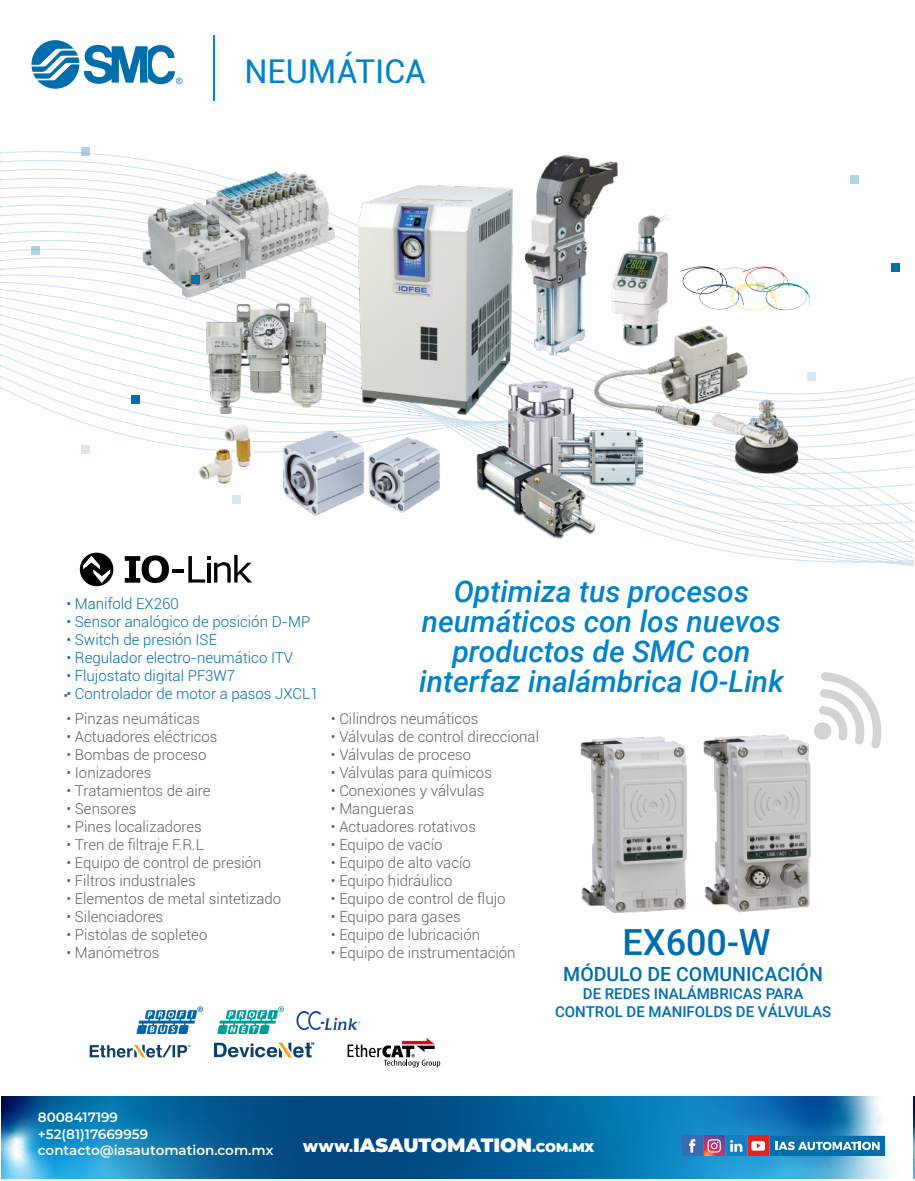
<style>
.page{position:relative;width:915px;height:1181px;background:#fff}
.page>*{position:absolute;margin:0;border:0;box-sizing:border-box;transform-origin:0 0}
.t1{font:500 36px "Roboto";color:#006dae}
.t2{font:32.85px "Roboto";color:#0083ca}
.t3{font:italic 500 30px/30px "Roboto";color:#0083ca;text-align:center}
.t4{font:500 19.5px "Roboto";color:#006dae}
.t5{font:900 19.35px "Montserrat";color:#fff}
.t6{font:300 15px "Roboto";color:#606060}
.t7{font:300 15px "Roboto";color:#006dae}
.t8{font:500 15px/18px "Roboto";color:#006dae;text-align:center}
.t9{font:600 13.5px/16.5px "Montserrat";color:#fff}
.s1{font-size:12.9px}
</style>
<div class="page">
<svg style="left:657px;top:528px;width:255px;height:24px"></svg>
<svg style="left:0;top:151px;width:912px;height:374px"></svg>
<svg style="left:136px;top:1006px;width:67px;height:28px"></svg>
<svg style="left:217px;top:1006px;width:67px;height:28px"></svg>
<svg style="left:296px;top:1011px;width:64px;height:19px"></svg>
<svg style="left:347px;top:1038px;width:93px;height:30px"></svg>
<svg style="left:90px;top:1045px;width:100px;height:13px"></svg>
<svg style="left:214px;top:1043px;width:100px;height:15px"></svg>
<svg style="left:31px;top:40px;width:151px;height:49px"></svg>
<hr style="left:213px;top:35px;width:1px;height:65px;background:#0083ca">
<svg style="left:819px;top:672px;width:63px;height:77px"></svg>
<img style="left:580px;top:736px;width:105px;height:178px">
<img style="left:685px;top:719px;width:155px;height:194px">
<img style="left:135px;top:158px;width:204px;height:148px">
<img style="left:619px;top:211px;width:61px;height:109px">
<img style="left:584px;top:320px;width:176px;height:118px">
<img style="left:199px;top:422px;width:56px;height:65px">
<img style="left:680px;top:266px;width:24px;height:22px">
<img style="left:523px;top:153px;width:96px;height:203px">
<img style="left:271px;top:421px;width:176px;height:99px">
<img style="left:462px;top:370px;width:195px;height:169px">
<img style="left:706px;top:390px;width:94px;height:96px">
<img style="left:199px;top:295px;width:134px;height:125px">
<svg style="left:125px;top:555px;width:44px;height:28px"></svg>
<hr style="left:172px;top:569px;width:11px;height:4px;background:#000">
<svg style="left:188px;top:555px;width:64px;height:28px"></svg>
<svg style="left:80px;top:553px;width:33px;height:33px"></svg>
<svg style="left:1px;top:1097px;width:890px;height:82px;background:#1470a7"></svg>
<div style="left:769px;top:1136px;width:115px;height:20px;background:#006ea8"></div>
<div style="left:747px;top:1136px;width:21px;height:20px;background:#e32320"></div>
<div style="left:682px;top:1136px;width:20px;height:20px;background:#386db2"></div>
<svg style="left:751px;top:1141px;width:13px;height:10px"></svg>
<svg style="left:689px;top:1139px;width:6px;height:14px"></svg>
<div style="left:725px;top:1136px;width:21px;height:20px;background:#1280c2"></div>
<svg style="left:730px;top:1140px;width:12px;height:12px"></svg>
<svg style="left:704px;top:1136px;width:20px;height:20px"></svg>
<svg style="left:707px;top:1139px;width:13px;height:13px"></svg>
<svg style="left:775px;top:1142px;width:104px;height:8px"></svg>
<svg style="left:913px;top:1096px;width:1px;height:83px"></svg>
<img style="left:359px;top:186px;width:153px;height:228px">
<div style="left:807px;top:373px;width:8px;height:8px;background:#d9e9f2"></div>
<svg style="left:756px;top:283px;width:8px;height:8px"></svg>
<div style="left:232px;top:495px;width:9px;height:9px;background:#d9e9f2"></div>
<div style="left:131px;top:396px;width:8px;height:8px;background:#006ea8"></div>
<div style="left:81px;top:446px;width:9px;height:8px;background:#d9e9f2"></div>
<div style="left:192px;top:276px;width:8px;height:8px;background:#006ea8"></div>
<div style="left:890px;top:263px;width:8px;height:8px;background:#006ea8"></div>
<div style="left:850px;top:176px;width:8px;height:8px;background:#b3d3e5"></div>
<svg style="left:81px;top:147px;width:9px;height:8px"></svg>
<svg style="left:31px;top:246px;width:9px;height:9px"></svg>
<h2 class="t2" style="left:244px;top:48px;width:183px">NEUMÁTICA</h2>
<p class="t7" style="left:66px;top:593px;width:114px">• Manifold EX260</p>
<p class="t7" style="left:66px;top:611px;width:245px">• Sensor analógico de posición D-MP</p>
<p class="t7" style="left:66px;top:629px;width:152px">• Switch de presión ISE</p>
<p class="t7" style="left:66px;top:647px;width:228px">• Regulador electro-neumático ITV</p>
<p class="t7" style="left:66px;top:665px;width:170px">• Flujostato digital PF3W7</p>
<p class="t7" style="left:66px;top:683px;width:254px">• Controlador de motor a pasos JXCL1</p>
<p class="t6" style="left:66px;top:708px;width:135px">• Pinzas neumáticas</p>
<p class="t6" style="left:66px;top:726px;width:152px">• Actuadores eléctricos</p>
<p class="t6" style="left:66px;top:744px;width:141px">• Bombas de proceso</p>
<p class="t6" style="left:66px;top:762px;width:87px">• Ionizadores</p>
<p class="t6" style="left:66px;top:780px;width:146px">• Tratamientos de aire</p>
<p class="t6" style="left:66px;top:798px;width:71px">• Sensores</p>
<p class="t6" style="left:66px;top:816px;width:137px">• Pines localizadores</p>
<p class="t6" style="left:66px;top:834px;width:139px">• Tren de filtraje F.R.L</p>
<p class="t6" style="left:66px;top:852px;width:196px">• Equipo de control de presión</p>
<p class="t6" style="left:66px;top:870px;width:131px">• Filtros industriales</p>
<p class="t6" style="left:66px;top:888px;width:216px">• Elementos de metal sintetizado</p>
<p class="t6" style="left:66px;top:906px;width:98px">• Silenciadores</p>
<p class="t6" style="left:66px;top:924px;width:142px">• Pistolas de sopleteo</p>
<p class="t6" style="left:66px;top:942px;width:94px">• Manómetros</p>
<p class="t6" style="left:63px;top:685px;width:6px">•</p>
<h3 class="t3" style="left:419px;top:575px;width:366px">Optimiza tus procesos neumáticos con los nuevos productos de SMC con interfaz inalámbrica IO-Link</h3>
<p class="t6" style="left:331px;top:708px;width:149px">• Cilindros neumáticos</p>
<p class="t6" style="left:331px;top:726px;width:210px">• Válvulas de control direccional</p>
<p class="t6" style="left:331px;top:744px;width:142px">• Válvulas de proceso</p>
<p class="t6" style="left:331px;top:762px;width:162px">• Válvulas para químicos</p>
<p class="t6" style="left:331px;top:780px;width:155px">• Conexiones y válvulas</p>
<p class="t6" style="left:331px;top:798px;width:85px">• Mangueras</p>
<p class="t6" style="left:331px;top:816px;width:147px">• Actuadores rotativos</p>
<p class="t6" style="left:331px;top:834px;width:113px">• Equipo de vacío</p>
<p class="t6" style="left:331px;top:852px;width:141px">• Equipo de alto vacío</p>
<p class="t6" style="left:331px;top:870px;width:123px">• Equipo hidráulico</p>
<p class="t6" style="left:331px;top:888px;width:176px">• Equipo de control de flujo</p>
<p class="t6" style="left:331px;top:906px;width:131px">• Equipo para gases</p>
<p class="t6" style="left:331px;top:924px;width:151px">• Equipo de lubricación</p>
<p class="t6" style="left:331px;top:942px;width:186px">• Equipo de instrumentación</p>
<h1 class="t1" style="left:622px;top:917px;width:149px">EX600-W</h1>
<h3 class="t4" style="left:563px;top:960px;width:261px">MÓDULO DE COMUNICACIÓN</h3>
<p class="t8" style="left:555px;top:984px;width:277px">DE REDES INALÁMBRICAS PARA<br>CONTROL DE MANIFOLDS DE VÁLVULAS</p>
<p class="t9" style="left:38px;top:1108px;width:237px">8008417199<br>+52(81)17669959 contacto@iasautomation.com.mx</p>
<p class="t5" style="left:303px;top:1130px;width:293px"><span class="s1">WWW.</span>IASAUTOMATION<span class="s1">.COM.MX</span></p>
</div>
